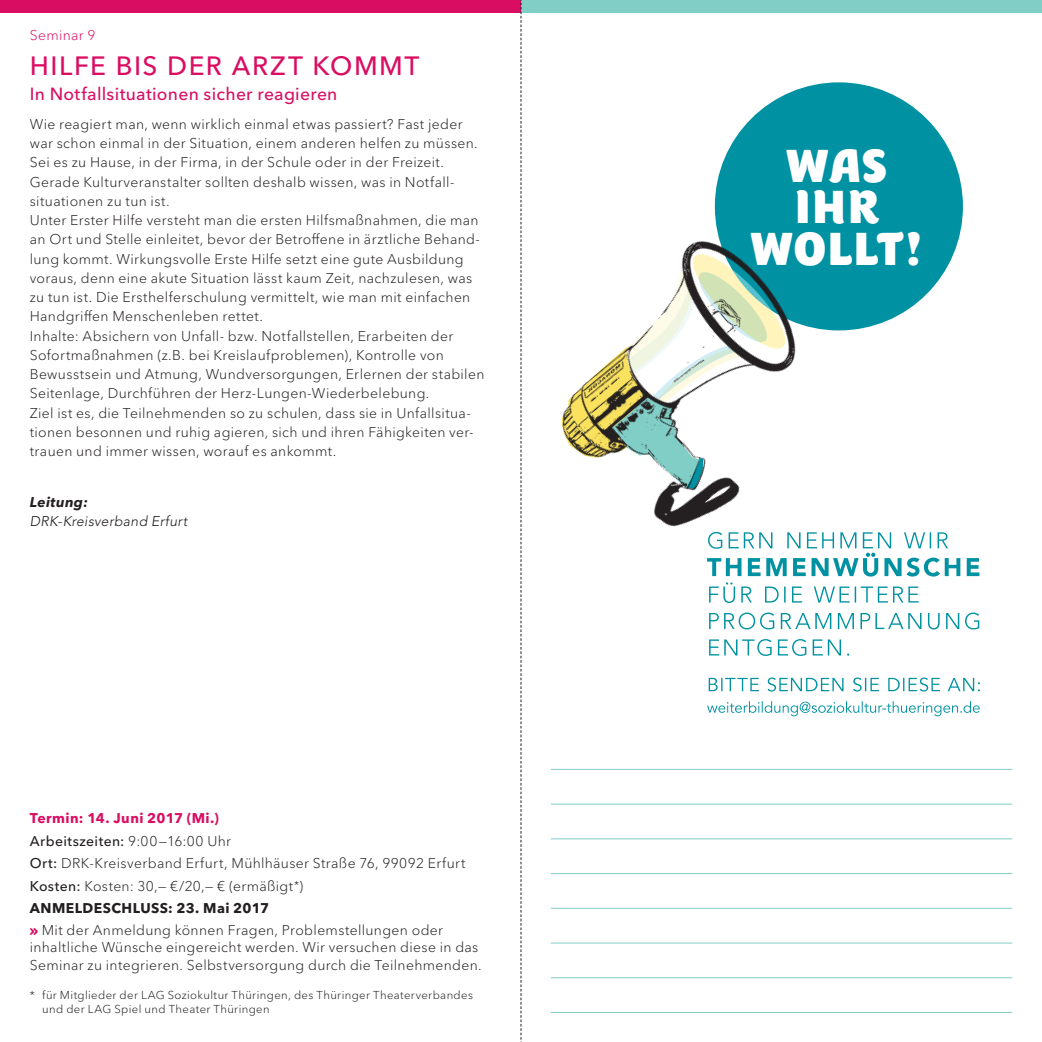
<style>
.page{position:relative;width:1042px;height:1042px;background:#fff}
.page>*{position:absolute;margin:0;border:0;box-sizing:border-box;transform-origin:0 0}
.t1{font:900 46.02px/41.6px "Chino Display ITC Pro";letter-spacing:.025em;color:#fff;text-align:center}
.t2{font:500 26.25px "Avenir Next LT Pro";letter-spacing:.06em;color:#d90e63}
.t3{font:500 17.5px "Avenir Next LT Pro";letter-spacing:.015em;color:#d90e63}
.t4{font:300 14px/19.2px "Avenir Next Pro";letter-spacing:.025em;color:#231f20}
.t5{font:700 14px/22.4px "Avenir Next LT Pro";letter-spacing:.03em;color:#d90e63}
.t6{font:700 14px "Avenir Next LT Pro";letter-spacing:.025em;color:#231f20}
.t7{font:italic 300 14px "Avenir LT Std";letter-spacing:.025em;color:#231f20}
.t8{font:300 14px "Avenir Next Pro";letter-spacing:.025em;color:#d90e63}
.t9{font:italic 700 14px "Avenir Next LT Pro";letter-spacing:.025em;color:#231f20}
.t10{font:300 11.38px/14px "Avenir Next Pro";letter-spacing:.035em;color:#231f20}
.s1{font-weight:500;color:#231f20}
.s2{font-family:"Avenir Next Pro";font-weight:300;color:#231f20}
.s3{font-family:"Avenir Next LT Pro";font-weight:500}
.s4{font-family:"Chino Display ITC Pro";font-weight:900;color:#d90e63}
</style>
<div class="page">
<div style="left:0;top:0;width:521px;height:12px;background:#d90e63"></div>
<img style="left:521px;top:215px;width:346px;height:351px">
<div style="left:521px;top:0;width:521px;height:12px;background:#81cec7"></div>
<svg style="left:707px;top:701px;width:272px;height:15px"></svg>
<svg style="left:709px;top:677px;width:271px;height:14px"></svg>
<svg style="left:709px;top:639px;width:140px;height:17px"></svg>
<svg style="left:709px;top:612px;width:270px;height:17px"></svg>
<svg style="left:709px;top:582px;width:209px;height:21px"></svg>
<svg style="left:707px;top:532px;width:272px;height:44px"></svg>
<div style="left:715px;top:82px;width:248px;height:248px;background:#0092a2;border-radius:50%"></div>
<hr style="left:551px;top:769px;width:461px;height:1px;background:#81cec7">
<hr style="left:551px;top:804px;width:461px;height:1px;background:#81cec7">
<hr style="left:551px;top:838px;width:461px;height:1px;background:#81cec7">
<hr style="left:551px;top:873px;width:461px;height:1px;background:#81cec7">
<hr style="left:551px;top:908px;width:461px;height:1px;background:#81cec7">
<hr style="left:551px;top:943px;width:461px;height:1px;background:#81cec7">
<hr style="left:551px;top:977px;width:461px;height:1px;background:#81cec7">
<hr style="left:551px;top:1012px;width:461px;height:1px;background:#81cec7">
<svg style="left:520px;top:0;width:1px;height:1042px"></svg>
<p class="t8" style="left:30px;top:27px;width:67px">Seminar 9</p>
<h2 class="t2" style="left:30px;top:50px;width:45px">Hilfe</h2>
<h2 class="t2" style="left:116px;top:50px;width:305px">bis der Arzt kommt</h2>
<p class="t3" style="left:30px;top:83px;width:309px">I n Notfallsituationen sicher reagieren</p>
<p class="t4" style="left:30px;top:114px;width:456px">Wie reagiert man, wenn wirklich einmal etwas passiert? Fast jeder war schon einmal in der Situation, einem anderen helfen zu müssen.<br>Sei es zu Hause, in der Firma, in der Schule oder in der Freizeit.<br>Gerade Kulturveranstalter sollten deshalb wissen, was in Notfall&shy;situationen zu tun ist.<br>Unter Erster Hilfe versteht man die ersten Hilfsmaßnahmen, die man an Ort und Stelle einleitet, bevor der Betroffene in ärztliche Behand&shy;lung kommt. Wirkungsvolle Erste Hilfe setzt eine gute Ausbildung voraus, denn eine akute Situation lässt kaum Zeit, nachzulesen, was zu tun ist. Die Ersthelferschulung vermittelt, wie man mit einfachen Handgriffen Menschenleben rettet.<br>Inhalte: Absichern von Unfall- bzw. Notfallstellen, Erarbeiten der Sofortmaßnahmen (z.B. bei Kreislaufproblemen), Kontrolle von Bewusstsein und Atmung, Wundversorgungen, Erlernen der stabilen Seitenlage, Durchführen der Herz-Lungen-Wiederbelebung.<br>Ziel ist es, die Teilnehmenden so zu schulen, dass sie in Unfallsitua&shy;tionen besonnen und ruhig agieren, sich und ihren Fähigkeiten ver&shy;trauen und immer wissen, worauf es ankommt.</p>
<p class="t9" style="left:30px;top:493px;width:60px">Leitung:</p>
<p class="t7" style="left:30px;top:513px;width:159px">DRK-Kreisverband Erfurt</p>
<p class="t5" style="left:30px;top:807px;width:203px">Termin: 14. Juni 2017 (Mi.)<br><span class="s1">Arbeitszeiten:</span> <span class="s2">9:00—16:00 Uhr</span></p>
<p class="t4" style="left:30px;top:852px;width:437px;line-height:22.4px"><span class="s3">Ort:</span> DRK-Kreisverband Erfurt, Mühlhäuser Straße 76, 99092 Erfurt<br><span class="s3">Kosten:</span> Kosten: 30,— €/20,— € (ermäßigt<sup>*</sup>)</p>
<p class="t6" style="left:30px;top:899px;width:241px">ANMELDESCHLUSS: 23. Mai 2017</p>
<p class="t4" style="left:30px;top:922px;width:453px;line-height:17.2px"><span class="s4">»</span> Mit der Anmeldung können Fragen, Problemstellungen oder inhaltliche Wünsche eingereicht werden. Wir versuchen diese in das<br>Seminar zu integrieren. Selbstversorgung durch die Teilnehmenden.</p>
<p class="t10" style="left:42px;top:988px;width:432px;text-indent:-12px">* für Mitglieder der LAG Soziokultur Thüringen, des Thüringer Theaterverbandes und der LAG Spiel und Theater Thüringen</p>
<h1 class="t1" style="left:751px;top:143px;width:174px">WAS<br>IHR<br>WOLLT!</h1>
</div>
